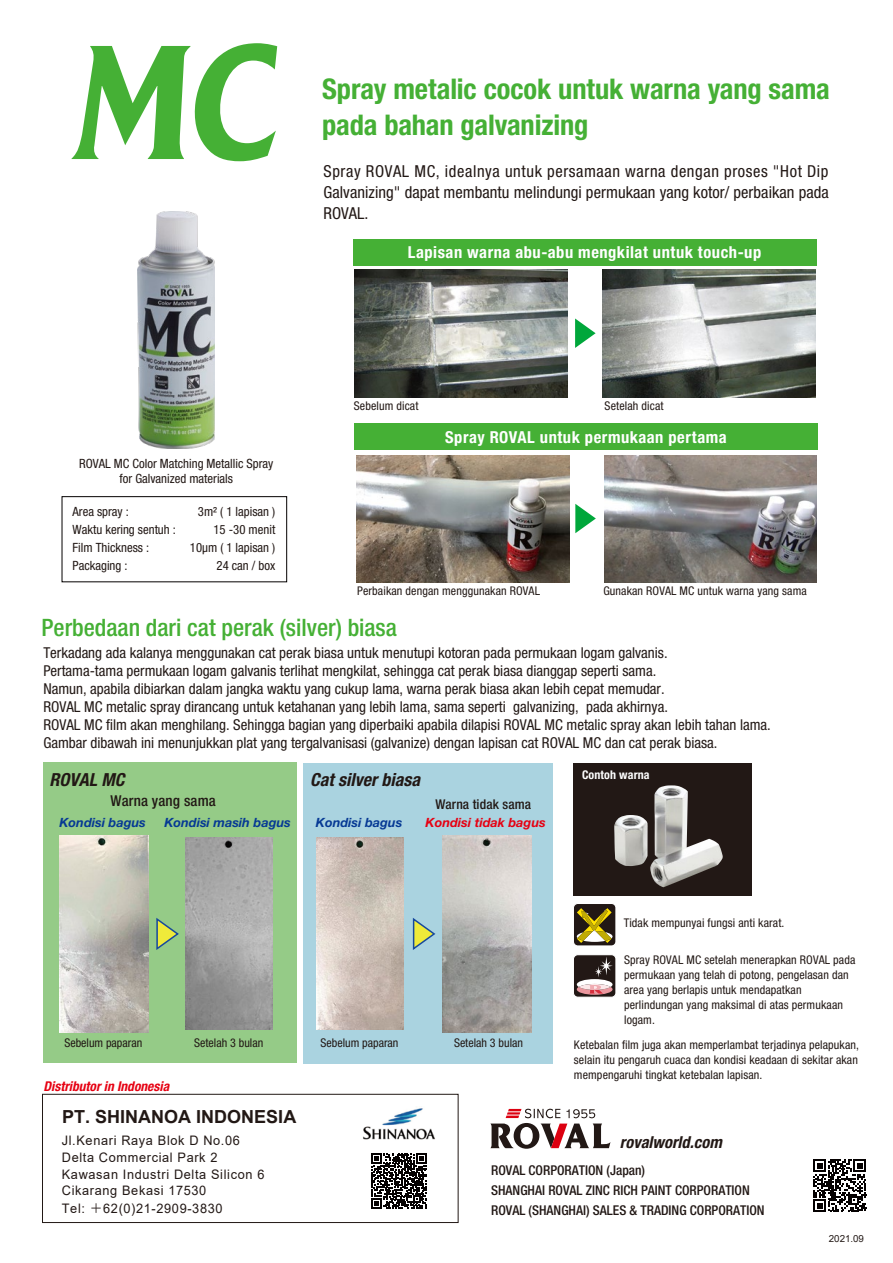
<style>
.page{position:relative;width:893px;height:1263px;background:#fff}
.page>*{position:absolute;margin:0;border:0;box-sizing:border-box;transform-origin:0 0}
.t1{font:700 condensed 28.5px/36px "Helvetica Neue LT Pro";letter-spacing:-.005em;color:#45b035}
.t2{font:500 condensed 24px "Helvetica Neue LT Pro";color:#45b035}
.t3{font:italic 700 condensed 18px "Helvetica Neue LT Pro";color:#221815}
.t4{font:700 18px "Arial";color:#221815}
.t5{font:condensed 16.5px/21px "Helvetica Neue LT Pro";letter-spacing:.005em;color:#221815;text-align:justify}
.t6{font:700 condensed 16.5px "Helvetica Neue LT Pro";letter-spacing:.03em;color:#fff}
.t7{font:italic 700 condensed 16.5px "Helvetica Neue LT Pro";color:#221815}
.t8{font:condensed 15px/18px "Helvetica Neue LT Pro";color:#221815}
.t9{font:500 condensed 15px "Helvetica Neue LT Pro";letter-spacing:.01em;color:#221815}
.t10{font:500 condensed 13.5px/19.6px "Helvetica Neue LT Pro";color:#221815}
.t11{font:italic 700 condensed 13.5px "Helvetica Neue LT Pro";color:#e60012}
.t12{font:13.05px/17px "Arial";letter-spacing:.05em;color:#221815}
.t13{font:condensed 12.75px/15px "Helvetica Neue LT Pro";color:#221815;text-align:center}
.t14{font:italic 700 12.75px "Helvetica Neue LT Pro";color:#063994}
.t15{font:italic 700 12.75px "Helvetica Neue LT Pro";color:#e60012}
.t16{font:condensed 12px/15px "Helvetica Neue LT Pro";letter-spacing:.01em;color:#221815}
.t17{font:700 condensed 12px "Helvetica Neue LT Pro";letter-spacing:.01em;color:#fff}
.t18{font:9.75px "Arial";color:#221815}
.s1{font-family:"Koz Go Pr 6 N"}
</style>
<div class="page">
<svg style="left:72px;top:43px;width:205px;height:118px"></svg>
<div style="left:354px;top:240px;width:463px;height:26px;background:#45b035"></div>
<div style="left:354px;top:424px;width:463px;height:26px;background:#45b035"></div>
<img style="left:357px;top:455px;width:212px;height:128px">
<img style="left:604px;top:455px;width:213px;height:128px">
<img style="left:603px;top:269px;width:212px;height:128px">
<img style="left:355px;top:269px;width:212px;height:128px">
<svg style="left:575px;top:318px;width:21px;height:30px"></svg>
<svg style="left:575px;top:504px;width:21px;height:29px"></svg>
<div style="left:62px;top:496px;width:225px;height:86px;border:1px solid #040000"></div>
<div style="left:43px;top:762px;width:253px;height:301px;background:#95cb87"></div>
<div style="left:303px;top:763px;width:250px;height:300px;background:#aad3e0"></div>
<img style="left:59px;top:835px;width:89px;height:197px">
<img style="left:185px;top:838px;width:87px;height:192px">
<img style="left:316px;top:838px;width:87px;height:192px">
<img style="left:442px;top:835px;width:90px;height:197px">
<img style="left:138px;top:211px;width:77px;height:238px">
<svg style="left:156px;top:918px;width:23px;height:32px"></svg>
<svg style="left:412px;top:918px;width:24px;height:32px"></svg>
<svg style="left:490px;top:1109px;width:120px;height:40px"></svg>
<div style="left:573px;top:955px;width:43px;height:42px;background:#221815;border-radius:4px"></div>
<div style="left:573px;top:954px;width:43px;height:44px;border:1px solid #fff;border-radius:4px"></div>
<svg style="left:577px;top:957px;width:36px;height:38px"></svg>
<div style="left:573px;top:903px;width:43px;height:43px;background:#221815;border-radius:4px"></div>
<div style="left:573px;top:903px;width:43px;height:43px;border:1px solid #fff;border-radius:4px"></div>
<svg style="left:577px;top:908px;width:35px;height:35px"></svg>
<div style="left:573px;top:763px;width:178px;height:132px;background:#221815"></div>
<img style="left:614px;top:785px;width:109px;height:102px">
<svg style="left:371px;top:1153px;width:56px;height:55px"></svg>
<div style="left:42px;top:1094px;width:416px;height:129px;border:1px solid #221815"></div>
<img style="left:363px;top:1108px;width:72px;height:32px">
<svg style="left:813px;top:1159px;width:53px;height:53px"></svg>
<h1 class="t1" style="left:322px;top:70px;width:509px">Spray metalic cocok untuk warna yang sama pada bahan galvanizing</h1>
<p class="t5" style="left:323px;top:160px;width:507px">Spray ROVAL MC, idealnya untuk persamaan warna dengan proses "Hot Dip Galvanizing" dapat membantu melindungi permukaan yang kotor/ perbaikan pada ROVAL.</p>
<p class="t6" style="left:408px;top:242px;width:355px">Lapisan warna abu-abu mengkilat untuk touch-up</p>
<p class="t16" style="left:354px;top:398px;width:66px">Sebelum dicat</p>
<p class="t16" style="left:605px;top:398px;width:60px">Setelah dicat</p>
<p class="t13" style="left:79px;top:456px;width:196px">ROVAL MC Color Matching Metallic Spray for Galvanized materials</p>
<p class="t13" style="left:73px;top:504px;width:58px">Area spray :</p>
<p class="t13" style="left:198px;top:504px;width:79px">3m² ( 1 lapisan )</p>
<p class="t13" style="left:73px;top:522px;width:105px">Waktu kering sentuh :</p>
<p class="t13" style="left:214px;top:522px;width:63px">15 -30 menit</p>
<p class="t13" style="left:73px;top:540px;width:78px">Film Thickness :</p>
<p class="t13" style="left:190px;top:540px;width:87px">10μm ( 1 lapisan )</p>
<p class="t13" style="left:73px;top:558px;width:56px">Packaging :</p>
<p class="t13" style="left:217px;top:558px;width:60px">24 can / box</p>
<p class="t6" style="left:445px;top:427px;width:283px">Spray ROVAL untuk permukaan pertama</p>
<p class="t16" style="left:357px;top:583px;width:184px">Perbaikan dengan menggunakan ROVAL</p>
<p class="t16" style="left:603px;top:583px;width:205px">Gunakan ROVAL MC untuk warna yang sama</p>
<h2 class="t2" style="left:42px;top:613px;width:357px">Perbedaan dari cat perak (silver) biasa</h2>
<p class="t8" style="left:43px;top:643px;width:729px">Terkadang ada kalanya menggunakan cat perak biasa untuk menutupi kotoran pada permukaan logam galvanis.<br>Pertama-tama permukaan logam galvanis terlihat mengkilat, sehingga cat perak biasa dianggap seperti sama.<br>Namun, apabila dibiarkan dalam jangka waktu yang cukup lama, warna perak biasa akan lebih cepat memudar.<br>ROVAL MC metalic spray dirancang untuk ketahanan yang lebih lama, sama seperti galvanizing, pada akhirnya.<br>ROVAL MC film akan menghilang. Sehingga bagian yang diperbaiki apabila dilapisi ROVAL MC metalic spray akan lebih tahan lama.<br>Gambar dibawah ini menunjukkan plat yang tergalvanisasi (galvanize) dengan lapisan cat ROVAL MC dan cat perak biasa.</p>
<p class="t3" style="left:49px;top:768px;width:77px">ROVAL MC</p>
<p class="t3" style="left:310px;top:768px;width:111px">Cat silver biasa</p>
<p class="t9" style="left:111px;top:792px;width:107px">Warna yang sama</p>
<p class="t10" style="left:435px;top:794px;width:97px">Warna tidak sama</p>
<p class="t14" style="left:164px;top:814px;width:128px">Kondisi masih bagus</p>
<p class="t15" style="left:426px;top:814px;width:122px">Kondisi tidak bagus</p>
<p class="t14" style="left:316px;top:814px;width:88px">Kondisi bagus</p>
<p class="t14" style="left:59px;top:814px;width:88px">Kondisi bagus</p>
<p class="t17" style="left:582px;top:768px;width:69px">Contoh warna</p>
<p class="t16" style="left:64px;top:1035px;width:79px">Sebelum paparan</p>
<p class="t16" style="left:194px;top:1035px;width:71px">Setelah 3 bulan</p>
<p class="t16" style="left:321px;top:1035px;width:79px">Sebelum paparan</p>
<p class="t11" style="left:43px;top:1078px;width:127px">Distributor in Indonesia</p>
<p class="t4" style="left:62px;top:1104px;width:236px">PT. SHINANOA INDONESIA</p>
<p class="t16" style="left:454px;top:1035px;width:71px">Setelah 3 bulan</p>
<p class="t16" style="left:624px;top:915px;width:162px">Tidak mempunyai fungsi anti karat.</p>
<p class="t16" style="left:624px;top:952px;width:233px">Spray ROVAL MC setelah menerapkan ROVAL pada permukaan yang telah di potong, pengelasan dan area yang berlapis untuk mendapatkan perlindungan yang maksimal di atas permukaan logam.</p>
<p class="t16" style="left:574px;top:1037px;width:287px;text-align:justify">Ketebalan film juga akan memperlambat terjadinya pelapukan, selain itu pengaruh cuaca dan kondisi keadaan di sekitar akan mempengaruhi tingkat ketebalan lapisan.</p>
<p class="t12" style="left:62px;top:1131px;width:204px">Jl.Kenari Raya Blok D No.06<br>Delta Commercial Park 2<br>Kawasan Industri Delta Silicon 6<br>Cikarang Bekasi 17530<br>Tel: <span class="s1">＋</span>62(0)21-2909-3830</p>
<p class="t7" style="left:620px;top:1132px;width:103px">rovalworld.com</p>
<p class="t10" style="left:491px;top:1161px;width:275px">ROVAL CORPORATION (Japan)<br>SHANGHAI ROVAL ZINC RICH PAINT CORPORATION<br>ROVAL (SHANGHAI) SALES &amp; TRADING CORPORATION</p>
<p class="t18" style="left:829px;top:1232px;width:37px">2021.09</p>
</div>
